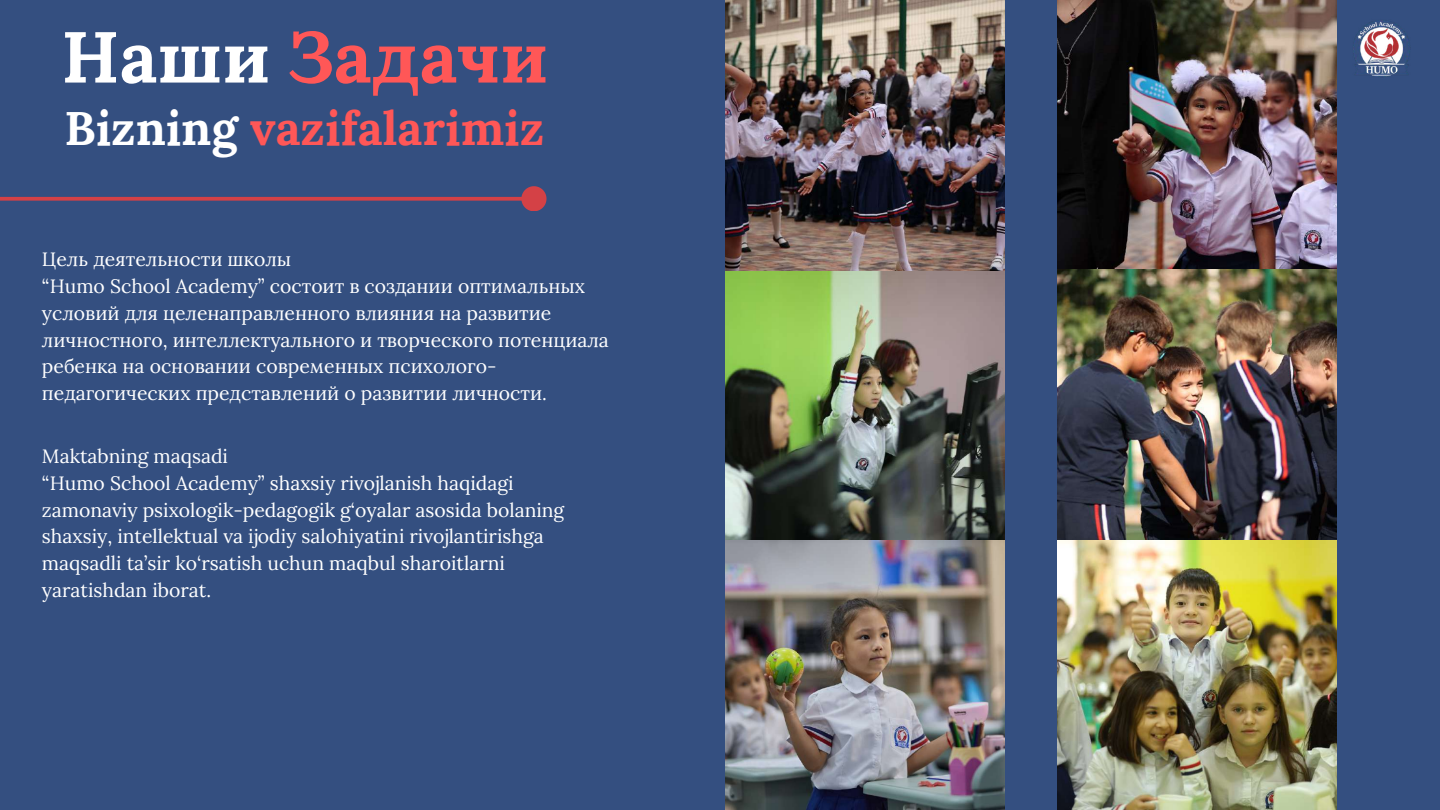
<style>
.page{position:relative;width:1440px;height:810px;background:#344f80}
.page>*{position:absolute;margin:0;border:0;box-sizing:border-box;transform-origin:0 0}
.t1{font:700 72px "Lora";color:#ff5757}
.t2{font:700 47.4px "Lora";color:#ff5757}
.t3{font:19.4px/26.7px "Lora";color:#fff}
.s1{color:#fff}
</style>
<div class="page">
<img style="left:1058px;top:0;width:278px;height:810px">
<svg style="left:521px;top:186px;width:25px;height:25px"></svg>
<svg style="left:0;top:197px;width:534px;height:4px;background:#c5414a"></svg>
<img style="left:726px;top:0;width:278px;height:541px">
<img style="left:726px;top:541px;width:278px;height:269px">
<img style="left:1354px;top:20px;width:57px;height:57px">
<h1 class="t1" style="left:62px;top:10px;width:488px"><span class="s1">Наши</span> Задачи</h1>
<h2 class="t2" style="left:65px;top:97px;width:481px"><span class="s1">Bizning</span> vazifalarimiz</h2>
<p class="t3" style="left:42px;top:246px;width:569px">Цель деятельности школы<br>“Humo School Academy” состоит в создании оптимальных условий для целенаправленного влияния на развитие личностного, интеллектуального и творческого потенциала ребенка на основании современных психолого&shy;педагогических представлений о развитии личности.</p>
<p class="t3" style="left:42px;top:443px;width:524px">Maktabning maqsadi<br>“Humo School Academy” shaxsiy rivojlanish haqidagi zamonaviy psixologik-pedagogik g‘oyalar asosida bolaning shaxsiy, intellektual va ijodiy salohiyatini rivojlantirishga maqsadli ta’sir ko‘rsatish uchun maqbul sharoitlarni yaratishdan iborat.</p>
</div>
